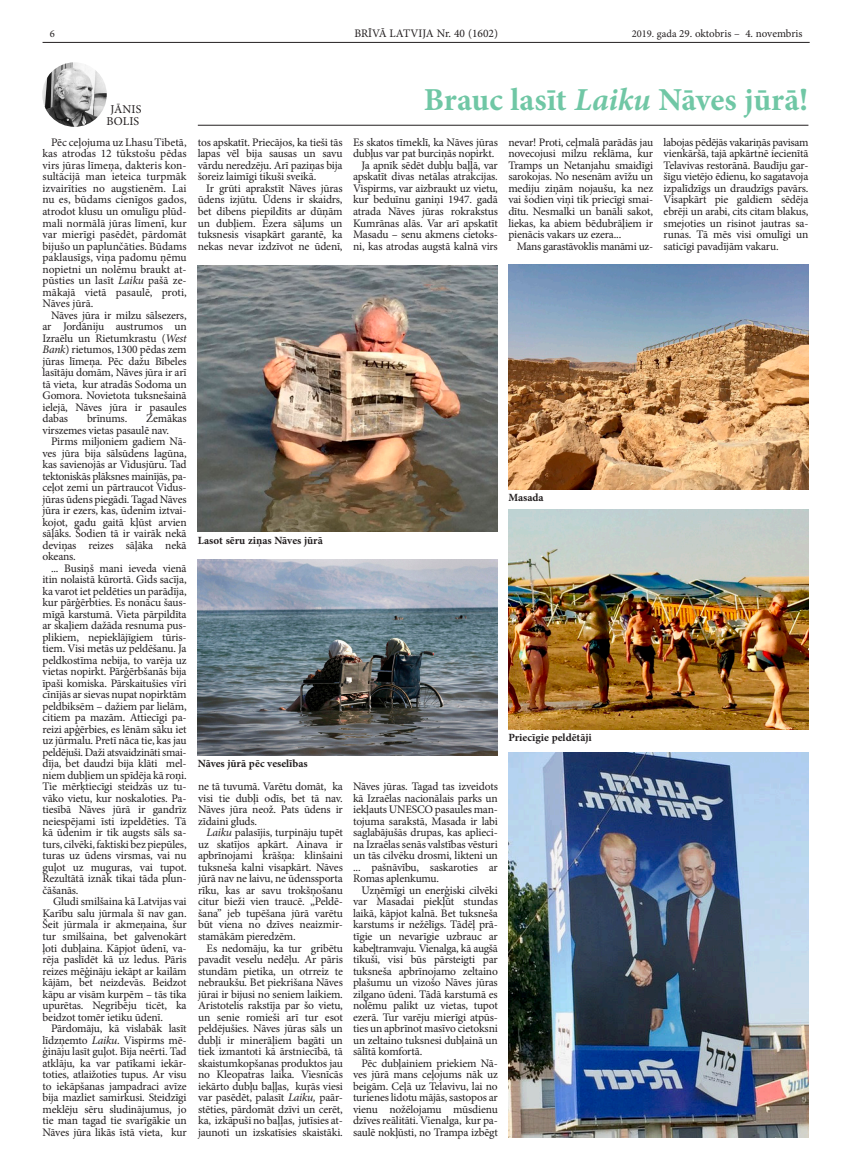
<style>
.page{position:relative;width:851px;height:1163px;background:#fff}
.page>*{position:absolute;margin:0;border:0;box-sizing:border-box;transform-origin:0 0}
.t1{font:700 32px "Minion Pro";letter-spacing:-.005em;color:#70c7a5}
.t2{font:12px/12px "Minion Pro";letter-spacing:.01em;color:#231f20;text-align:center}
.t3{font:11.5px/11.5px "Minion Pro";letter-spacing:-.015em;color:#231f20;text-align:justify}
.t4{font:11.5px "Minion Pro";letter-spacing:-.035em;color:#231f20}
.t5{font:700 11px "Minion Pro";color:#231f20}
.t6{font:11px "Minion Pro";letter-spacing:-.005em;color:#231f20}
.t7{font:10.5px "Minion Pro";color:#231f20}
.s1{font-size:10.5px}
.s2{font-style:italic}
</style>
<div class="page">
<hr style="left:43px;top:42px;width:766px;height:1px;background:#231f20">
<hr style="left:198px;top:125px;width:610px;height:1px;background:#231f20">
<img style="left:198px;top:265px;width:300px;height:266px">
<img style="left:508px;top:264px;width:300px;height:225px">
<img style="left:508px;top:509px;width:300px;height:220px">
<img style="left:198px;top:559px;width:300px;height:196px">
<img style="left:508px;top:752px;width:300px;height:385px">
<img style="left:42px;top:62px;width:65px;height:65px;border-radius:32px">
<p class="t7" style="left:50px;top:26px;width:7px">6</p>
<p class="t3" style="left:354px;top:28px;width:145px">BRĪVĀ LATVIJA Nr. 40 (1602)</p>
<p class="t6" style="left:631px;top:26px;width:172px"><span class="s1">2019. gada</span> 29. oktobris – 4. novembris</p>
<p class="t2" style="left:106px;top:103px;width:36px">JĀNIS<br>BOLIS</p>
<p class="t3" style="left:43px;top:136px;width:146px;text-indent:8px">Pēc ceļojuma uz Lhasu Tibetā, kas atrodas 12 tūkstošu pēdas virs jūras līmeņa, dakteris kon&shy;sultācijā man ieteica turpmāk izvairīties no augstienēm. Lai nu es, būdams cienīgos gados, atrodot klusu un omulīgu plūd&shy;mali normālā jūras līmenī, kur var mierīgi pasēdēt, pārdomāt bijušo un paplunčāties. Būdams paklausīgs, viņa padomu ņēmu nopietni un nolēmu braukt at&shy;pūsties un lasīt <span class="s2">Laiku</span> pašā ze&shy;mākajā vietā pasaulē, proti, Nāves jūrā.</p>
<p class="t3" style="left:43px;top:309px;width:146px;text-indent:8px">Nāves jūra ir milzu sālsezers, ar Jordāniju austrumos un Izraēlu un Rietumkrastu (<span class="s2">West Bank</span>) rietumos, 1300 pēdas zem jūras līmeņa. Pēc dažu Bībeles lasītāju domām, Nāves jūra ir arī tā vieta, kur atradās Sodoma un Gomora. Novietota tuksnešainā ielejā, Nāves jūra ir pasaules dabas</p>
<p class="t3" style="left:43px;top:412px;width:146px;text-indent:104px">Zemākas virszemes vietas pasaulē nav.</p>
<p class="t3" style="left:43px;top:435px;width:146px;text-indent:9px">Pirms miljoniem gadiem Nā&shy;ves jūra bija sālsūdens lagūna, kas savienojās ar Vidusjūru. Tad tektoniskās plāksnes mainījās, pa&shy;ceļot zemi un pārtraucot Vidus&shy;jūras ūdens piegādi. Tagad Nāves jūra ir ezers, kas, ūdenim iztvai&shy;kojot, gadu gaitā kļūst arvien sāļāks. Šodien tā ir vairāk nekā deviņas reizes sāļāka nekā okeans.</p>
<p class="t3" style="left:43px;top:562px;width:146px;text-indent:8px">... Busiņš mani ieveda vienā itin nolaistā kūrortā. Gids sacīja, ka varot iet peldēties un parādīja, kur pārģērbties. Es nonācu šaus&shy;mīgā karstumā. Vieta pārpildīta ar skaļiem dažāda resnuma pus&shy;plikiem, nepieklājīgiem tūris&shy;tiem. Visi metās uz peldēšanu. Ja peldkostīma nebija, to varēja uz vietas nopirkt. Pārģērbšanās bija īpaši komiska. Pārskaitušies vīri cīnījās ar sievas nupat nopirktām peldbiksēm – dažiem par lielām, citiem pa mazām. Attiecīgi pa&shy;reizi apģērbies, es lēnām sāku iet uz jūrmalu. Pretī nāca tie, kas jau peldējuši. Daži atsvaidzināti smai&shy;dīja, bet daudzi bija klāti mel&shy;niem dubļiem un spīdēja kā roņi.<br>Tie mērķtiecīgi steidzās uz tu&shy;vāko vietu, kur noskaloties. Pa&shy;tiesībā Nāves jūrā ir gandrīz neiespējami īsti izpeldēties. Tā kā ūdenim ir tik augsts sāls sa&shy;turs, cilvēki, faktiski bez piepūles, turas uz ūdens virsmas, vai nu guļot uz muguras, vai tupot.<br>Rezultātā iznāk tikai tāda plun&shy;čāšanās.</p>
<p class="t3" style="left:43px;top:895px;width:146px;text-indent:11px">Gludi smilšaina kā Latvijas vai Karību salu jūrmala šī nav gan.<br>Šeit jūrmala ir akmeņaina, šur tur smilšaina, bet galvenokārt ļoti dubļaina. Kāpjot ūdenī, va&shy;rēja paslīdēt kā uz ledus. Pāris reizes mēģināju iekāpt ar kailām kājām, bet neizdevās. Beidzot kāpu ar visām kurpēm – tās tika upurētas. Negribēju ticēt, ka beidzot tomēr ietiku ūdenī.</p>
<p class="t3" style="left:43px;top:1022px;width:146px;text-indent:8px">Pārdomāju, kā vislabāk lasīt līdzņemto <span class="s2">Laiku</span>. Vispirms mē&shy;ģināju lasīt guļot. Bija neērti. Tad atklāju, ka var patīkami iekār&shy;toties, atlaižoties tupus. Ar visu to iekāpšanas jampadraci avīze bija mazliet samirkusi. Steidzīgi meklēju sēru sludinājumus, jo tie man tagad tie svarīgākie un Nāves jūra likās īstā vieta, kur</p>
<p class="t3" style="left:87px;top:412px;width:42px">brīnums.</p>
<p class="t3" style="left:198px;top:136px;width:146px">tos apskatīt. Priecājos, ka tieši tās lapas vēl bija sausas un savu vārdu neredzēju. Arī paziņas bija šoreiz laimīgi tikuši sveikā.</p>
<p class="t3" style="left:198px;top:182px;width:146px;text-indent:8px">Ir grūti aprakstīt Nāves jūras ūdens izjūtu. Ūdens ir skaidrs, bet dibens piepildīts ar dūņām un dubļiem. Ezera sāļums un tuksnesis visapkārt garantē, ka nekas nevar izdzīvot ne ūdenī,</p>
<h1 class="t1" style="left:424px;top:77px;width:386px">Brauc lasīt <span class="s2">Laiku</span> Nāves jūrā!</h1>
<p class="t3" style="left:353px;top:136px;width:146px">Es skatos tīmeklī, ka Nāves jūras</p>
<p class="t3" style="left:353px;top:148px;width:143px">dubļus var pat burciņās nopirkt.</p>
<p class="t3" style="left:361px;top:159px;width:138px">Ja apnīk sēdēt dubļu baļļā, var</p>
<p class="t3" style="left:353px;top:171px;width:146px">apskatīt divas netālas atrakcijas.</p>
<p class="t3" style="left:353px;top:182px;width:146px">Vispirms, var aizbraukt uz vietu,</p>
<p class="t3" style="left:353px;top:194px;width:146px">kur beduīnu ganiņi 1947. gadā</p>
<p class="t3" style="left:353px;top:205px;width:146px">atrada Nāves jūras rokrakstus</p>
<p class="t3" style="left:353px;top:217px;width:146px">Kumrānas alās. Var arī apskatīt</p>
<p class="t3" style="left:353px;top:228px;width:146px">Masadu – senu akmens cietoks-</p>
<p class="t3" style="left:353px;top:240px;width:146px">ni, kas atrodas augstā kalnā virs</p>
<p class="t3" style="left:508px;top:136px;width:146px">nevar! Proti, ceļmalā parādās jau novecojusi milzu reklāma, kur Tramps un Netanjahu smaidīgi sarokojas. No nesenām avīžu un mediju ziņām nojaušu, ka nez vai šodien viņi tik priecīgi smai&shy;dītu. Nesmalki un banāli sakot, liekas, ka abiem bēdubrāļiem ir pienācis vakars uz ezera...</p>
<p class="t4" style="left:517px;top:238px;width:138px">Mans garastāvoklis manāmi uz-</p>
<p class="t3" style="left:663px;top:136px;width:146px">labojas pēdējās vakariņās pavisam vienkāršā, tajā apkārtnē iecienītā Telavivas restorānā. Baudīju gar&shy;šīgu vietējo ēdienu, ko sagatavoja izpalīdzīgs un draudzīgs pavārs.<br>Visapkārt pie galdiem sēdēja ebrēji un arabi, cits citam blakus, smejoties un risinot jautras sa&shy;runas. Tā mēs visi omulīgi un saticīgi pavadījām vakaru.</p>
<p class="t5" style="left:198px;top:532px;width:126px">Lasot sēru ziņas Nāves jūrā</p>
<p class="t5" style="left:508px;top:489px;width:37px">Masada</p>
<p class="t5" style="left:198px;top:756px;width:111px">Nāves jūrā pēc veselības</p>
<p class="t3" style="left:198px;top:780px;width:146px">ne tā tuvumā. Varētu domāt, ka visi tie dubļi odīs, bet tā nav.<br>Nāves jūra neož. Pats ūdens ir zīdaini gluds.</p>
<p class="t3" style="left:198px;top:826px;width:146px;text-indent:8px"><span class="s2">Laiku</span> palasījis, turpināju tupēt uz skatījos apkārt. Ainava ir apbrīnojami krāšņa: klinšaini tuksneša kalni visapkārt. Nāves jūrā nav ne laivu, ne ūdenssporta rīku, kas ar savu trokšņošanu citur bieži vien traucē. „Peldē&shy;šana” jeb tupēšana jūrā varētu būt viena no dzīves neaizmir&shy;stamākām pieredzēm.</p>
<p class="t3" style="left:198px;top:941px;width:146px;text-indent:8px">Es nedomāju, ka tur gribētu pavadīt veselu nedēļu. Ar pāris stundām pietika, un otrreiz te nebraukšu. Bet piekrišana Nāves jūrai ir bijusi no seniem laikiem.<br>Aristotelis rakstīja par šo vietu, un senie romieši arī tur esot peldējušies. Nāves jūras sāls un dubļi ir minerāļiem bagāti un tiek izmantoti kā ārstniecībā, tā skaistumkopšanas produktos jau no Kleopatras laika. Viesnīcās iekārto dubļu baļļas, kuŗās viesi var pasēdēt, palasīt <span class="s2">Laiku,</span> paār&shy;stēties, pārdomāt dzīvi un cerēt, ka, izkāpuši no baļļas, jutīsies at&shy;jaunoti un izskatīsies skaistāki.</p>
<p class="t3" style="left:353px;top:780px;width:146px">Nāves jūras. Tagad tas izveidots kā Izraēlas nacionālais parks un iekļauts UNESCO pasaules man&shy;tojuma sarakstā, Masada ir labi saglabājušās drupas, kas aplieci&shy;na Izraēlas senās valstības vēsturi un tās cilvēku drosmi, likteni un ... pašnāvību, saskaroties ar Romas aplenkumu.</p>
<p class="t3" style="left:353px;top:884px;width:146px;text-indent:8px">Uzņēmīgi un enerģiski cilvēki var Masadai piekļūt stundas laikā, kāpjot kalnā. Bet tuksneša karstums ir nežēlīgs. Tādēļ prā&shy;tīgie un nevarīgie uzbrauc ar kabeļtramvaju. Vienalga, kā augšā tikuši, visi būs pārsteigti par tuksneša apbrīnojamo zeltaino plašumu un vizošo Nāves jūras zilgano ūdeni. Tādā karstumā es nolēmu palikt uz vietas, tupot ezerā. Tur varēju mierīgi atpūs&shy;ties un apbrīnot masīvo cietoksni un zeltaino tuksnesi dubļainā un sālītā komfortā.</p>
<p class="t3" style="left:353px;top:1056px;width:146px;text-indent:9px">Pēc dubļainiem priekiem Nā&shy;ves jūrā mans ceļojums nāk uz beigām. Ceļā uz Telavivu, lai no turienes lidotu mājās, sastopos ar vienu nožēlojamu mūsdienu dzīves reālitāti. Vienalga, kur pa&shy;saulē nokļūsti, no Trampa izbēgt</p>
<p class="t5" style="left:508px;top:729px;width:85px">Priecīgie peldētāji</p>
</div>
